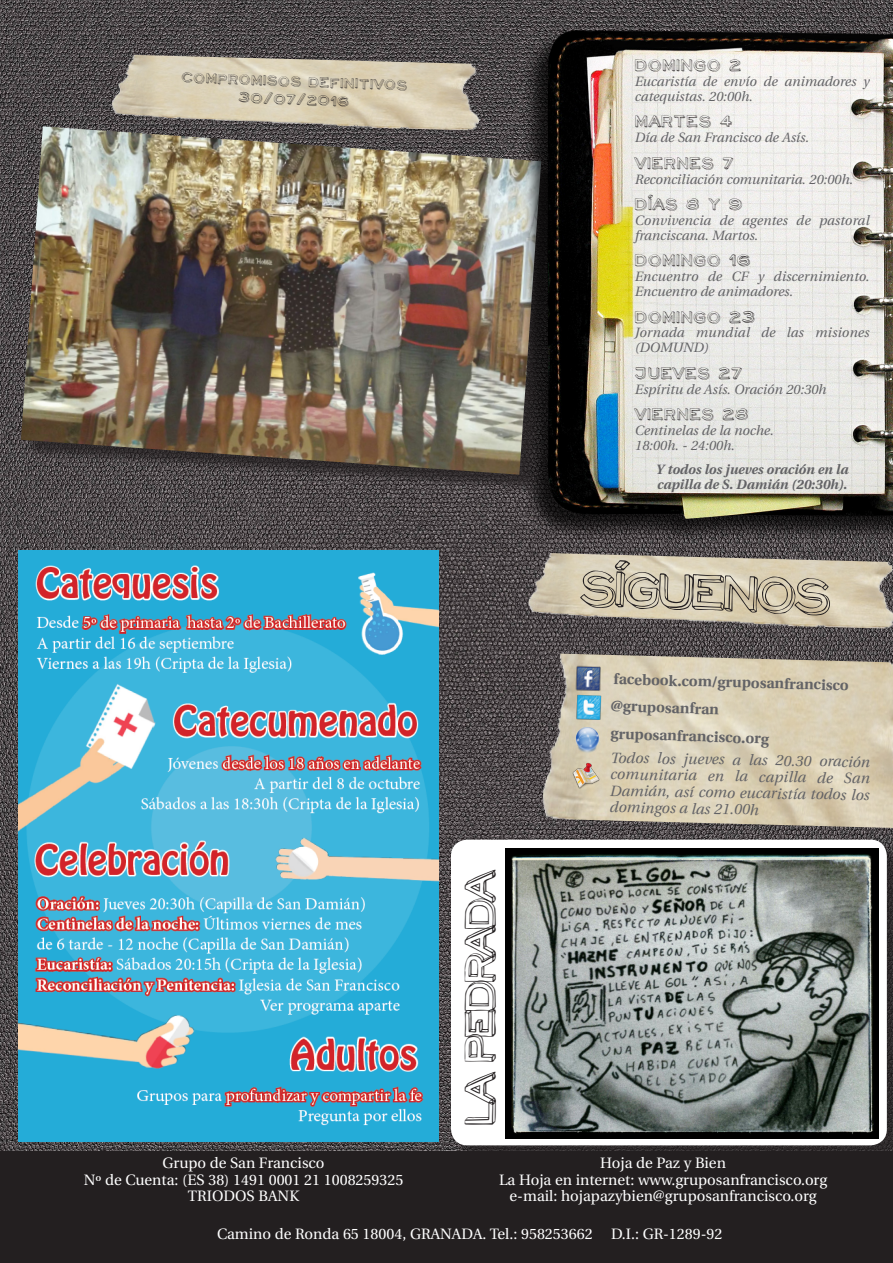
<style>
.page{position:relative;width:893px;height:1263px;background:#fff}
.page>*{position:absolute;margin:0;border:0;box-sizing:border-box;transform-origin:0 0}
.t1{font:54px "Neo Retro Draw";color:#231f20}
.t2{font:46.05px "Neo Retro Draw";letter-spacing:-.14em;color:#231f20}
.t3{font:17.55px "Neo Retro Draw";color:#231f20}
.t4{font:15px/16.5px "Utopia";color:#fff;text-align:center}
.t5{font:italic 15px/16.5px "Utopia";color:#636366;text-align:justify}
.t6{font:700 15px/27.6px "Utopia";color:#636366}
.t7{font:15px/18px "Neo Retro Draw";color:#231f20;text-align:center}
.t8{font:italic 13.5px/14.9px "Utopia";color:#636366}
.t9{font:italic 700 13.5px/14.9px "Utopia";color:#636366}
</style>
<div class="page">
<img style="left:0;top:0;width:893px;height:1151px">
<img style="left:528px;top:558px;width:365px;height:71px">
<img style="left:542px;top:653px;width:351px;height:175px">
<img style="left:572px;top:662px;width:32px;height:34px">
<img style="left:573px;top:695px;width:29px;height:29px">
<img style="left:574px;top:727px;width:27px;height:26px">
<img style="left:572px;top:762px;width:28px;height:27px">
<div style="left:0;top:1151px;width:893px;height:112px;background:#231f20"></div>
<div style="left:23px;top:129px;width:537px;height:364px;background:#231f20;opacity:.75"></div>
<img style="left:21px;top:126px;width:456px;height:349px">
<img style="left:477px;top:15px;width:416px;height:543px">
<div style="left:453px;top:842px;width:440px;height:322px;background:#231f20;opacity:.75"></div>
<div style="left:451px;top:840px;width:436px;height:305px;background:#fff;border-radius:16px"></div>
<img style="left:112px;top:54px;width:369px;height:77px">
<img style="left:19px;top:551px;width:420px;height:591px">
<img style="left:506px;top:849px;width:372px;height:289px">
<p class="t7" style="left:182px;top:68px;width:228px;rotate:2deg">COMPROMISOS DEFINITIVOS<br>30/07/2016</p>
<p class="t4" style="left:84px;top:1155px;width:321px">Grupo de San Francisco<br>Nº de Cuenta: (ES 38) 1491 0001 21 1008259325<br>TRIODOS BANK</p>
<p class="t3" style="left:635px;top:56px;width:108px">DOMINGO 2</p>
<p class="t8" style="left:635px;top:74px;width:236px">Eucaristía de envío de animadores y catequistas. 20:00h.</p>
<p class="t3" style="left:635px;top:112px;width:100px">MARTES 4</p>
<p class="t8" style="left:635px;top:130px;width:176px">Día de San Francisco de Asís.</p>
<p class="t3" style="left:635px;top:153px;width:101px">VIERNES 7</p>
<p class="t8" style="left:635px;top:172px;width:220px">Reconciliación comunitaria. 20:00h.</p>
<p class="t3" style="left:635px;top:195px;width:110px">DÍAS 8 Y 9</p>
<p class="t8" style="left:635px;top:213px;width:236px">Convivencia de agentes de pastoral franciscana. Martos.</p>
<p class="t3" style="left:635px;top:251px;width:118px">DOMINGO 16</p>
<p class="t8" style="left:635px;top:269px;width:236px">Encuentro de CF y discernimiento.<br>Encuentro de animadores.</p>
<p class="t3" style="left:635px;top:307px;width:122px">DOMINGO 23</p>
<p class="t8" style="left:635px;top:326px;width:236px">Jornada mundial de las misiones (DOMUND)</p>
<p class="t3" style="left:635px;top:364px;width:110px">JUEVES 27</p>
<p class="t8" style="left:635px;top:382px;width:193px">Espíritu de Asís. Oración 20:30h</p>
<p class="t3" style="left:635px;top:405px;width:116px">VIERNES 28</p>
<p class="t8" style="left:635px;top:423px;width:140px">Centinelas de la noche.<br>18:00h. - 24:00h.</p>
<p class="t9" style="left:656px;top:462px;width:194px">Y todos los jueves oración en la capilla de S. Damián (20:30h).</p>
<h1 class="t1" style="left:579px;top:558px;width:257px;rotate:2deg">SÍGUENOS</h1>
<h2 class="t2" style="left:455px;top:1127px;width:259px;rotate:-90deg">LA PEDRADA</h2>
<p class="t6" style="left:612px;top:664px;width:239px;rotate:2deg">facebook.com/gruposanfrancisco @gruposanfran gruposanfrancisco.org</p>
<p class="t5" style="left:610px;top:749px;width:261px;rotate:1deg">Todos los jueves a las 20.30 oración comunitaria en la capilla de San Damián, así como eucaristía todos los domingos a las 21.00h</p>
<p class="t4" style="left:499px;top:1155px;width:330px">Hoja de Paz y Bien<br>La Hoja en internet: www.gruposanfrancisco.org e-mail: hojapazybien@gruposanfrancisco.org</p>
<p class="t4" style="left:217px;top:1226px;width:507px">Camino de Ronda 65 18004, GRANADA. Tel.: 958253662 D.I.: GR-1289-92</p>
</div>
